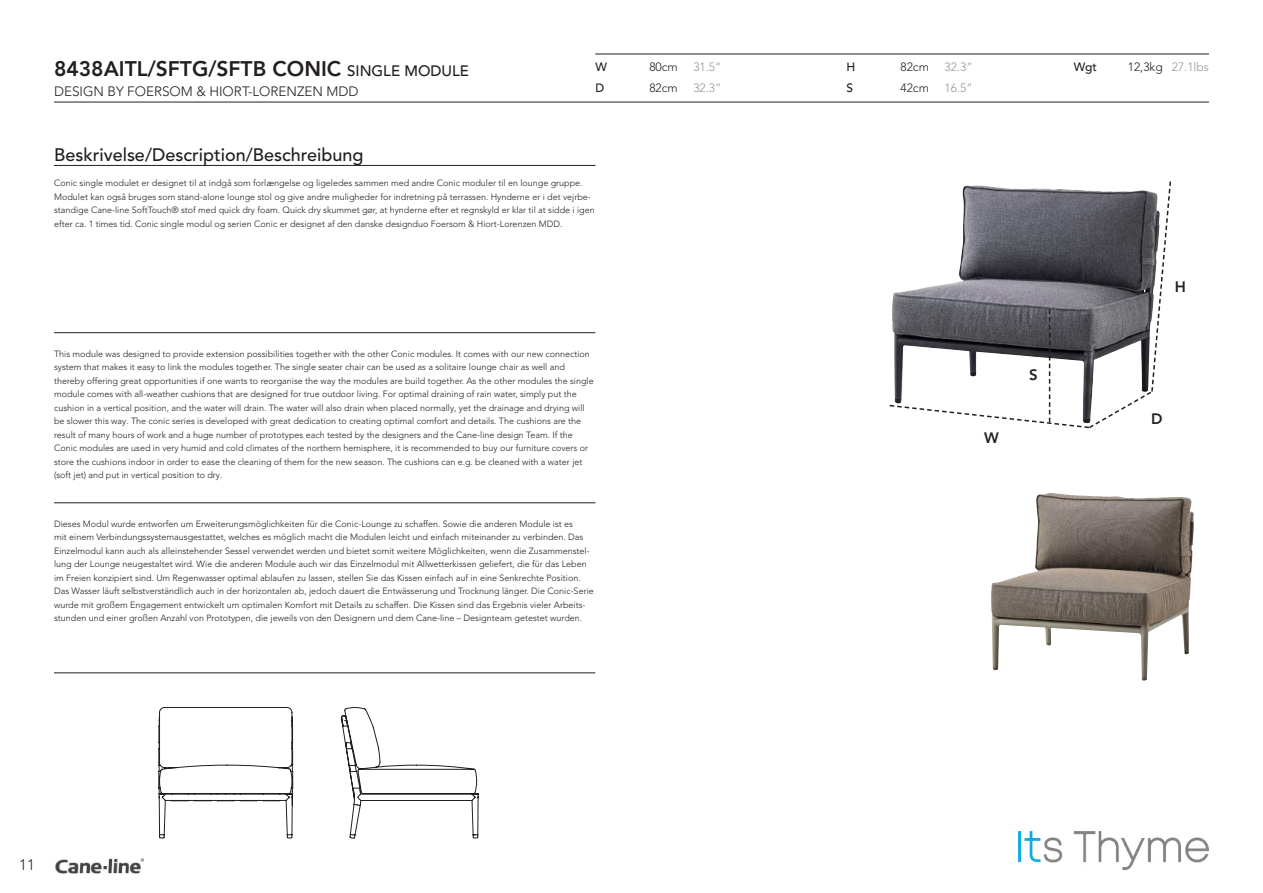
<style>
.page{position:relative;width:1263px;height:893px;background:#fff}
.page>*{position:absolute;margin:0;border:0;box-sizing:border-box;transform-origin:0 0}
.t1{font:800 21px "Avenir LT Pro";color:#231f20}
.t2{font:500 18px "Avenir LT Pro";color:#231f20}
.t3{font:800 15px "Avenir LT Pro";color:#231f20}
.t4{font:300 15px "Avenir LT Pro";color:#231f20}
.t5{font:300 13.5px "Avenir LT Pro";color:#231f20}
.t6{font:300 12px "Avenir LT Pro";color:#939598}
.t7{font:300 12px "Avenir LT Pro";color:#231f20}
.t8{font:500 12px "Avenir LT Pro";color:#231f20}
.t9{font:300 9px/13.5px "Avenir LT Pro";color:#231f20}
.s1{font-weight:500;font-size:15px}
.s2{color:#231f20}
</style>
<div class="page">
<hr style="left:54px;top:102px;width:1155px;height:1px;background:#231f20">
<hr style="left:595px;top:54px;width:614px;height:1px;background:#231f20">
<hr style="left:54px;top:165px;width:541px;height:1px;background:#231f20">
<hr style="left:54px;top:332px;width:541px;height:1px;background:#231f20">
<hr style="left:54px;top:502px;width:541px;height:1px;background:#231f20">
<hr style="left:54px;top:672px;width:541px;height:1px;background:#231f20">
<svg style="left:889px;top:181px;width:282px;height:248px"></svg>
<svg style="left:158px;top:707px;width:135px;height:132px"></svg>
<svg style="left:341px;top:707px;width:138px;height:132px"></svg>
<img style="left:991px;top:493px;width:203px;height:188px">
<img style="left:55px;top:858px;width:88px;height:16px">
<img style="left:1018px;top:831px;width:190px;height:39px">
<h1 class="t1" style="left:54px;top:56px;width:417px">8438AITL/SFTG/SFTB CONIC <span class="s1">SINGLE MODULE</span></h1>
<h3 class="t5" style="left:54px;top:83px;width:306px">DESIGN BY FOERSOM &amp; HIORT-LORENZEN MDD</h3>
<h2 class="t2" style="left:54px;top:144px;width:311px">Beskrivelse/Description/Beschreibung</h2>
<h3 class="t8" style="left:595px;top:60px;width:13px">W</h3>
<h3 class="t7" style="left:649px;top:60px;width:30px">80cm</h3>
<h3 class="t6" style="left:693px;top:60px;width:30px">31.5”</h3>
<h3 class="t8" style="left:595px;top:81px;width:10px">D</h3>
<h3 class="t7" style="left:649px;top:81px;width:30px">82cm</h3>
<h3 class="t6" style="left:693px;top:81px;width:30px">32.3”</h3>
<p class="t9" style="left:54px;top:177px;width:542px">Conic single modulet er designet til at indgå som forlængelse og ligeledes sammen med andre Conic moduler til en lounge gruppe.<br>Modulet kan også bruges som stand-alone lounge stol og give andre muligheder for indretning på terrassen. Hynderne er i det vejrbe&shy;standige Cane-line SoftTouch® stof med quick dry foam. Quick dry skummet gør, at hynderne efter et regnskyld er klar til at sidde i igen efter ca. 1 times tid. Conic single modul og serien Conic er designet af den danske designduo Foersom &amp; Hiort-Lorenzen MDD.</p>
<p class="t9" style="left:54px;top:347px;width:541px">This module was designed to provide extension possibilities together with the other Conic modules. It comes with our new connection system that makes it easy to link the modules together. The single seater chair can be used as a solitaire lounge chair as well and thereby offering great opportunities if one wants to reorganise the way the modules are build together. As the other modules the single module comes with all-weather cushions that are designed for true outdoor living. For optimal draining of rain water, simply put the cushion in a vertical position, and the water will drain. The water will also drain when placed normally, yet the drainage and drying will be slower this way. The conic series is developed with great dedication to creating optimal comfort and details. The cushions are the result of many hours of work and a huge number of prototypes each tested by the designers and the Cane-line design Team. If the Conic modules are used in very humid and cold climates of the northern hemisphere, it is recommended to buy our furniture covers or store the cushions indoor in order to ease the cleaning of them for the new season. The cushions can e.g. be cleaned with a water jet (soft jet) and put in vertical position to dry.</p>
<p class="t9" style="left:54px;top:517px;width:541px">Dieses Modul wurde entworfen um Erweiterungsmöglichkeiten für die Conic-Lounge zu schaffen. Sowie die anderen Module ist es<br>mit einem Verbindungssystemausgestattet, welches es möglich macht die Modulen leicht und einfach miteinander zu verbinden. Das Einzelmodul kann auch als alleinstehender Sessel verwendet werden und bietet somit weitere Möglichkeiten, wenn die Zusammenstel&shy;lung der Lounge neugestaltet wird. Wie die anderen Module auch wir das Einzelmodul mit Allwetterkissen geliefert, die für das Leben im Freien konzipiert sind. Um Regenwasser optimal ablaufen zu lassen, stellen Sie das Kissen einfach auf in eine Senkrechte Position.<br>Das Wasser läuft selbstverständlich auch in der horizontalen ab, jedoch dauert die Entwässerung und Trocknung länger. Die Conic-Serie wurde mit großem Engagement entwickelt um optimalen Komfort mit Details zu schaffen. Die Kissen sind das Ergebnis vieler Arbeits&shy;stunden und einer großen Anzahl von Prototypen, die jeweils von den Designern und dem Cane-line – Designteam getestet wurden.</p>
<h3 class="t4" style="left:19px;top:856px;width:17px">11</h3>
<h3 class="t8" style="left:846px;top:60px;width:10px">H</h3>
<h3 class="t7" style="left:900px;top:60px;width:30px">82cm</h3>
<h3 class="t6" style="left:944px;top:60px;width:30px">32.3”</h3>
<h3 class="t8" style="left:1074px;top:60px;width:25px">Wgt</h3>
<h3 class="t6" style="left:1128px;top:60px;width:83px"><span class="s2">12,3kg</span> 27.1lbs</h3>
<h3 class="t8" style="left:846px;top:81px;width:8px">S</h3>
<h3 class="t7" style="left:900px;top:81px;width:30px">42cm</h3>
<h3 class="t6" style="left:944px;top:81px;width:30px">16.5”</h3>
<h3 class="t3" style="left:984px;top:429px;width:16px">W</h3>
<h3 class="t3" style="left:1029px;top:365px;width:10px">S</h3>
<h3 class="t3" style="left:1175px;top:278px;width:13px">H</h3>
<h3 class="t3" style="left:1151px;top:410px;width:13px">D</h3>
</div>
